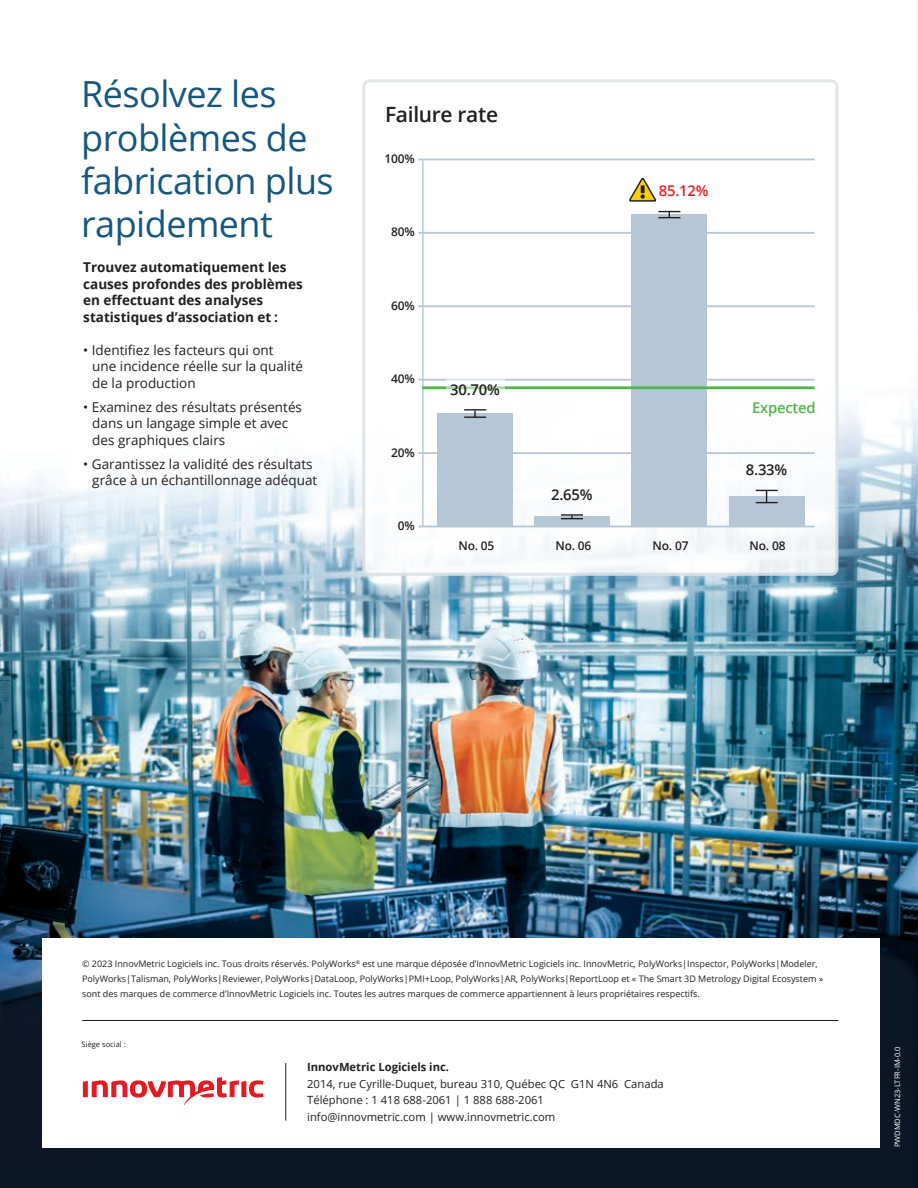
<style>
.page{position:relative;width:918px;height:1188px;background:#fff}
.page>*{position:absolute;margin:0;border:0;box-sizing:border-box;transform-origin:0 0}
.t1{font:36px/43.2px "Open Sans";letter-spacing:-.015em;color:#16577f}
.t2{font:600 21px "Open Sans";letter-spacing:-.015em;color:#231f20}
.t3{font:600 14.85px "Open Sans";letter-spacing:-.015em;color:#231f20}
.t4{font:600 14.85px "Open Sans";letter-spacing:-.015em;color:#4cb848}
.t5{font:600 14.85px "Open Sans";color:#ee1d23}
.t6{font:13.5px/16.5px "Open Sans";color:#231f20}
.t7{font:700 13.5px/16.5px "Open Sans";color:#231f20}
.t8{font:600 12px "Open Sans";letter-spacing:-.015em;color:#231f20}
.t9{font:11.25px/16.5px "Open Sans";color:#231f20}
.t10{font:700 11.25px "Open Sans";color:#231f20}
.t11{font:9px/15px "Open Sans";color:#231f20}
.t12{font:7.5px "Open Sans";color:#fff}
.t13{font:7.5px "Open Sans";color:#231f20}
</style>
<div class="page">
<img style="left:0;top:0;width:918px;height:1188px">
<div style="left:42px;top:938px;width:837px;height:209px;background:#fff"></div>
<svg style="left:83px;top:1077px;width:181px;height:28px"></svg>
<div style="left:364px;top:81px;width:473px;height:493px;background:#fff;border-radius:6px"></div>
<div style="left:362px;top:79px;width:476px;height:497px;border:3px solid #dde4e8;border-radius:6px"></div>
<hr style="left:419px;top:159px;width:396px;height:1px;background:#b5c7d7">
<hr style="left:419px;top:232px;width:396px;height:2px;background:#b5c7d7">
<hr style="left:419px;top:305px;width:396px;height:2px;background:#b5c7d7">
<hr style="left:419px;top:379px;width:396px;height:2px;background:#b5c7d7">
<hr style="left:419px;top:452px;width:396px;height:2px;background:#b5c7d7">
<hr style="left:419px;top:526px;width:396px;height:1px;background:#b5c7d7">
<div style="left:729px;top:497px;width:75px;height:29px;background:#b5c7d7"></div>
<svg style="left:756px;top:490px;width:22px;height:13px"></svg>
<div style="left:632px;top:215px;width:75px;height:311px;background:#b5c7d7"></div>
<svg style="left:658px;top:211px;width:22px;height:7px"></svg>
<div style="left:534px;top:517px;width:76px;height:9px;background:#b5c7d7"></div>
<hr style="left:561px;top:514px;width:22px;height:2px;background:#231f20">
<svg style="left:561px;top:515px;width:22px;height:4px"></svg>
<div style="left:437px;top:413px;width:76px;height:113px;background:#b5c7d7"></div>
<hr style="left:464px;top:409px;width:22px;height:2px;background:#231f20">
<svg style="left:464px;top:410px;width:22px;height:8px"></svg>
<hr style="left:422px;top:159px;width:2px;height:368px;background:#b5c7d7">
<hr style="left:422px;top:386px;width:393px;height:3px;background:#4cb848">
<svg style="left:446px;top:379px;width:59px;height:11px"></svg>
<svg style="left:629px;top:177px;width:28px;height:25px"></svg>
<hr style="left:82px;top:1020px;width:757px;height:1px;background:#231f20">
<hr style="left:286px;top:1063px;width:1px;height:58px;background:#231f20">
<h1 class="t1" style="left:81px;top:72px;width:254px">Résolvez les problèmes de fabrication plus rapidement</h1>
<h3 class="t7" style="left:83px;top:259px;width:221px">Trouvez automatiquement les causes profondes des problèmes en effectuant des analyses statistiques d’association et :</h3>
<h3 class="t6" style="left:92px;top:341px;width:212px;text-indent:-9px">• Identifiez les facteurs qui ont<br>une incidence réelle sur la qualité de la production</h3>
<h3 class="t6" style="left:92px;top:398px;width:211px;text-indent:-9px">• Examinez des résultats présentés dans un langage simple et avec des graphiques clairs</h3>
<h3 class="t6" style="left:92px;top:455px;width:227px;text-indent:-9px">• Garantissez la validité des résultats grâce à un échantillonnage adéquat</h3>
<h2 class="t2" style="left:385px;top:100px;width:115px">Failure rate</h2>
<h3 class="t8" style="left:384px;top:150px;width:32px">100%</h3>
<h3 class="t8" style="left:391px;top:224px;width:25px">80%</h3>
<h3 class="t8" style="left:391px;top:297px;width:25px">60%</h3>
<h3 class="t8" style="left:391px;top:371px;width:25px">40%</h3>
<h3 class="t8" style="left:391px;top:444px;width:25px">20%</h3>
<h3 class="t8" style="left:398px;top:517px;width:19px">0%</h3>
<h3 class="t5" style="left:659px;top:181px;width:51px">85.12%</h3>
<h3 class="t3" style="left:450px;top:379px;width:51px">30.70%</h3>
<h3 class="t3" style="left:551px;top:484px;width:43px">2.65%</h3>
<h3 class="t4" style="left:752px;top:398px;width:65px">Expected</h3>
<h3 class="t3" style="left:746px;top:460px;width:43px">8.33%</h3>
<h3 class="t8" style="left:459px;top:537px;width:37px">No. 05</h3>
<h3 class="t8" style="left:556px;top:537px;width:37px">No. 06</h3>
<h3 class="t8" style="left:653px;top:537px;width:37px">No. 07</h3>
<h3 class="t8" style="left:750px;top:537px;width:37px">No. 08</h3>
<p class="t11" style="left:82px;top:956px;width:743px">© 2023 InnovMetric Logiciels inc. Tous droits réservés. PolyWorks<sup>®</sup> est une marque déposée d’InnovMetric Logiciels inc. InnovMetric, PolyWorks|Inspector, PolyWorks|Modeler,<br>PolyWorks|Talisman, PolyWorks|Reviewer, PolyWorks|DataLoop, PolyWorks|PMI+Loop, PolyWorks|AR, PolyWorks|ReportLoop et « The Smart 3D Metrology Digital Ecosystem » sont des marques de commerce d’InnovMetric Logiciels inc. Toutes les autres marques de commerce appartiennent à leurs propriétaires respectifs.</p>
<p class="t13" style="left:82px;top:1039px;width:46px">Siège social :</p>
<p class="t10" style="left:307px;top:1059px;width:143px">InnovMetric Logiciels inc.</p>
<p class="t9" style="left:307px;top:1075px;width:358px">2014, rue Cyrille-Duquet, bureau 310, Québec QC G1N 4N6 Canada<br>Téléphone : 1 418 688-2061 | 1 888 688-2061 info@innovmetric.com | www.innovmetric.com</p>
<p class="t12" style="left:892px;top:1147px;width:102px;rotate:-90deg">PWDMDC-WN23-LTFR-IM-0.0</p>
</div>
